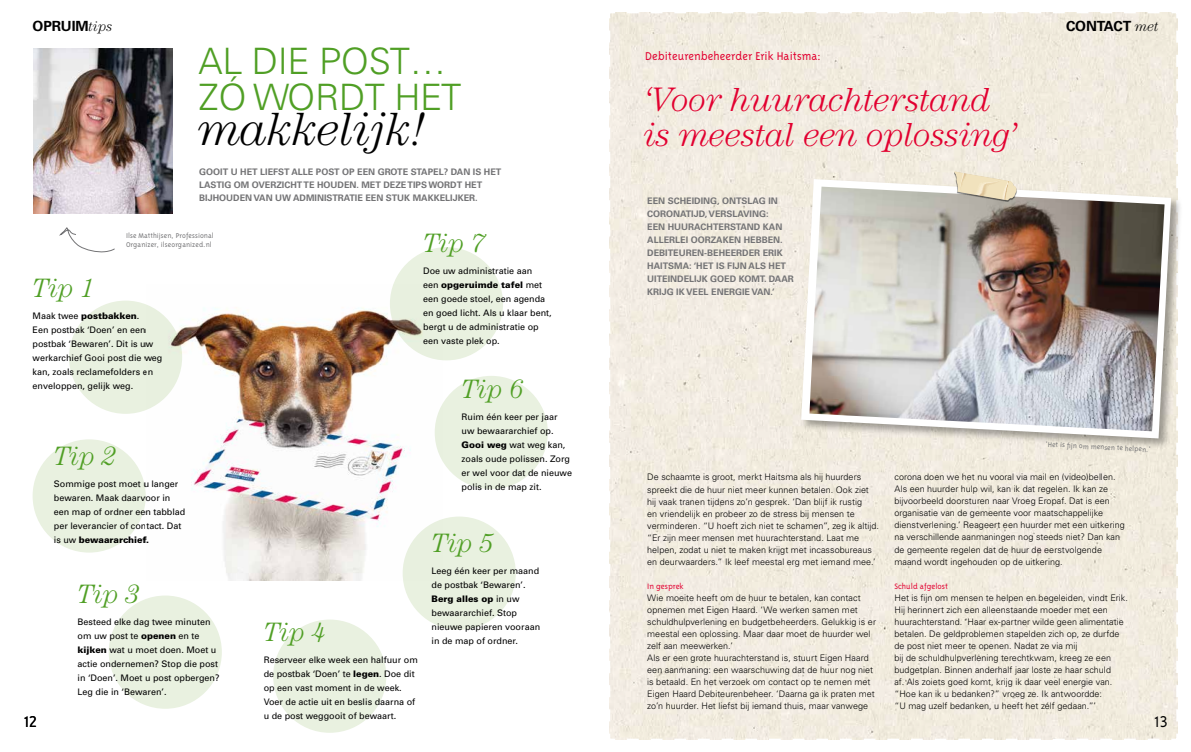
<style>
.page{position:relative;width:1191px;height:752px;background:#fff}
.page>*{position:absolute;margin:0;border:0;box-sizing:border-box;transform-origin:0 0}
.t1{font:italic 300 47.5px "Century Std";letter-spacing:-.01em;color:#000}
.t2{font:300 36.3px/35.2px "Univers LT Std";letter-spacing:-.01em;color:#509f25}
.t3{font:italic 300 34px/35px "Century Std";letter-spacing:-.01em;color:#e20030}
.t4{font:italic 300 26.6px "Century Std";letter-spacing:-.025em;color:#509f25}
.t5{font:300 18px "Triplex";color:#000}
.t6{font:700 14px "Univers LT Std";letter-spacing:-.01em;color:#000}
.t7{font:300 13px "Triplex";letter-spacing:.005em;color:#e20030}
.t8{font:300 9px/12px "Univers LT Std";letter-spacing:.005em;color:#000}
.t9{font:9px/14px "Univers";color:#000}
.t10{font:700 9px/13px "Univers LT Std";color:#747476}
.t11{font:900 9px "Univers LT Std";color:#000}
.t12{font:300 9px "Triplex";color:#e20030}
.t13{font:300 8px/9.6px "Triplex";letter-spacing:.01em;color:#747476}
.s1{font-family:"Century Std";font-weight:300;font-style:italic}
.s2{font-family:"Univers";font-weight:400}
.s3{font-family:"Univers LT Std";font-weight:900}
</style>
<div class="page">
<svg style="left:59px;top:227px;width:56px;height:26px"></svg>
<img style="left:33px;top:48px;width:139px;height:165px">
<div style="left:69px;top:300px;width:113px;height:113px;background:#e9f1e0;border-radius:50%"></div>
<div style="left:609px;top:12px;width:569px;height:728px;background:#f2ebdf"></div>
<div style="left:799px;top:177px;width:383px;height:272px;background:#000;opacity:.35"></div>
<svg style="left:801px;top:179px;width:370px;height:259px"></svg>
<img style="left:809px;top:186px;width:355px;height:245px">
<svg style="left:950px;top:171px;width:70px;height:35px;background:#dbd2bc"></svg>
<div style="left:33px;top:439px;width:113px;height:113px;background:#e9f1e0;border-radius:50%"></div>
<div style="left:109px;top:595px;width:113px;height:113px;background:#e9f1e0;border-radius:50%"></div>
<div style="left:273px;top:619px;width:113px;height:113px;background:#e9f1e0;border-radius:50%"></div>
<div style="left:403px;top:516px;width:113px;height:113px;background:#e9f1e0;border-radius:50%"></div>
<div style="left:435px;top:375px;width:113px;height:114px;background:#e9f1e0;border-radius:50%"></div>
<div style="left:390px;top:247px;width:113px;height:113px;background:#e9f1e0;border-radius:50%"></div>
<img style="left:147px;top:286px;width:295px;height:294px">
<h3 class="t6" style="left:33px;top:18px;width:81px">OPRUIM<span class="s1">tips</span></h3>
<h2 class="t2" style="left:198px;top:44px;width:264px">AL DIE POST…<br>ZÓ WORDT HET</h2>
<h1 class="t1" style="left:198px;top:102px;width:229px">makkelijk!</h1>
<p class="t10" style="left:199px;top:165px;width:304px">GOOIT U HET LIEFST ALLE POST OP EEN GROTE STAPEL? DAN IS HET<br>LASTIG OM OVERZICHT TE HOUDEN. MET DEZE TIPS WORDT HET<br>BIJHOUDEN VAN UW ADMINISTRATIE EEN STUK MAKKELIJKER.</p>
<p class="t13" style="left:126px;top:230px;width:89px">Ilse Matthijsen, Professional<br>Organizer, ilseorganized.nl</p>
<h3 class="t4" style="left:423px;top:228px;width:64px">Tip 7</h3>
<h3 class="t4" style="left:33px;top:273px;width:64px">Tip 1</h3>
<p class="t11" style="left:33px;top:310px;width:108px"><span class="s2">Maak twee</span> postbakken<span class="s2">.</span></p>
<p class="t9" style="left:33px;top:322px;width:131px">Een postbak ‘Doen’ en een postbak ‘Bewaren’. Dit is uw werkarchief Gooi post die weg kan, zoals reclamefolders en enveloppen, gelijk weg.</p>
<h3 class="t4" style="left:54px;top:440px;width:64px">Tip 2</h3>
<p class="t9" style="left:54px;top:476px;width:133px">Sommige post moet u langer bewaren. Maak daarvoor in een map of ordner een tabblad per leverancier of contact. Dat</p>
<p class="t11" style="left:54px;top:533px;width:97px"><span class="s2">is uw</span> bewaararchief.</p>
<h3 class="t4" style="left:77px;top:578px;width:64px">Tip 3</h3>
<h3 class="t5" style="left:24px;top:711px;width:15px">12</h3>
<p class="t9" style="left:77px;top:614px;width:144px">Besteed elke dag twee minuten om uw post te <span class="s3">openen</span> en te <span class="s3">kijken</span> wat u moet doen. Moet u actie ondernemen? Stop die post in ‘Doen’. Moet u post opbergen?<br>Leg die in ‘Bewaren’.</p>
<p class="t9" style="left:423px;top:264px;width:111px">Doe uw administratie aan</p>
<p class="t11" style="left:423px;top:279px;width:120px"><span class="s2">een</span> opgeruimde tafel <span class="s2">met</span></p>
<p class="t9" style="left:423px;top:292px;width:130px">een goede stoel, een agenda en goed licht. Als u klaar bent, bergt u de administratie op een vaste plek op.</p>
<h3 class="t4" style="left:461px;top:373px;width:64px">Tip 6</h3>
<p class="t9" style="left:461px;top:409px;width:112px">Ruim één keer per jaar uw bewaararchief op.<br><span class="s3">Gooi weg</span> wat weg kan, zoals oude polissen. Zorg er wel voor dat de nieuwe polis in de map zit.</p>
<h3 class="t4" style="left:264px;top:616px;width:64px">Tip 4</h3>
<p class="t9" style="left:264px;top:652px;width:156px">Reserveer elke week een halfuur om de postbak ‘Doen’ te <span class="s3">legen</span>. Doe dit op een vast moment in de week.<br>Voer de actie uit en beslis daarna of u de post weggooit of bewaart.</p>
<h3 class="t4" style="left:431px;top:527px;width:64px">Tip 5</h3>
<p class="t9" style="left:431px;top:563px;width:109px">Leeg één keer per maand de postbak ‘Bewaren’.</p>
<p class="t11" style="left:431px;top:592px;width:89px">Berg alles op <span class="s2">in uw</span></p>
<p class="t9" style="left:431px;top:605px;width:110px">bewaararchief. Stop nieuwe papieren vooraan in de map of ordner.</p>
<h3 class="t7" style="left:645px;top:49px;width:178px">Debiteurenbeheerder Erik Haitsma:</h3>
<h3 class="t3" style="left:643px;top:82px;width:376px">‘Voor huurachterstand is meestal een oplossing’</h3>
<p class="t10" style="left:647px;top:194px;width:148px">EEN SCHEIDING, ONTSLAG IN<br>CORONATIJD, VERSLAVING:<br>EEN HUURACHTERSTAND KAN<br>ALLERLEI OORZAKEN HEBBEN.<br>DEBITEUREN-BEHEERDER ERIK<br>HAITSMA: ‘HET IS FIJN ALS HET<br>UITEINDELIJK GOED KOMT. DAAR<br>KRIJG IK VEEL ENERGIE VAN.’</p>
<h3 class="t6" style="left:1066px;top:18px;width:94px">CONTACT <span class="s1">met</span></h3>
<p class="t13" style="left:1046px;top:439px;width:107px;rotate:3deg">'Het is fi jn om mensen te helpen.'</p>
<p class="t8" style="left:647px;top:471px;width:233px">De schaamte is groot, merkt Haitsma als hij huurders spreekt die de huur niet meer kunnen betalen. Ook ziet hij vaak tranen tijdens zo’n gesprek. ‘Dan blijf ik rustig<br>en vriendelijk en probeer zo de stress bij mensen te verminderen. “U hoeft zich niet te schamen”, zeg ik altijd. “Er zijn meer mensen met huurachterstand. Laat me helpen, zodat u niet te maken krijgt met incassobureaus en deurwaarders.” Ik leef meestal erg met iemand mee.’</p>
<p class="t12" style="left:647px;top:580px;width:38px">In gesprek</p>
<p class="t8" style="left:647px;top:591px;width:230px">Wie moeite heeft om de huur te betalen, kan contact opnemen met Eigen Haard. ‘We werken samen met schuldhulpverlening en budgetbeheerders. Gelukkig is er meestal een oplossing. Maar daar moet de huurder wel zelf aan meewerken.’<br>Als er een grote huurachterstand is, stuurt Eigen Haard een aanmaning: een waarschuwing dat de huur nog niet is betaald. En het verzoek om contact op te nemen met Eigen Haard Debiteurenbeheer. ‘Daarna ga ik praten met zo’n huurder. Het liefst bij iemand thuis, maar vanwege</p>
<p class="t8" style="left:894px;top:471px;width:232px">corona doen we het nu vooral via mail en (video)bellen.<br>Als een huurder hulp wil, kan ik dat regelen. Ik kan ze bijvoorbeeld doorsturen naar Vroeg Eropaf. Dat is een organisatie van de gemeente voor maatschappelijke dienstverlening.’ Reageert een huurder met een uitkering na verschillende aanmaningen nog steeds niet? Dan kan de gemeente regelen dat de huur de eerstvolgende maand wordt ingehouden op de uitkering.</p>
<p class="t12" style="left:894px;top:580px;width:55px">Schuld afgelost</p>
<p class="t8" style="left:894px;top:591px;width:235px">Het is fijn om mensen te helpen en begeleiden, vindt Erik.<br>Hij herinnert zich een alleenstaande moeder met een huurachterstand. ‘Haar ex-partner wilde geen alimentatie betalen. De geldproblemen stapelden zich op, ze durfde de post niet meer te openen. Nadat ze via mij<br>bij de schuldhulpverlening terechtkwam, kreeg ze een budgetplan. Binnen anderhalf jaar loste ze haar schuld<br>af. Als zoiets goed komt, krijg ik daar veel energie van. “Hoe kan ik u bedanken?” vroeg ze. Ik antwoordde:<br>“U mag uzelf bedanken, u heeft het zélf gedaan.”’</p>
<h3 class="t5" style="left:1154px;top:711px;width:15px">13</h3>
</div>
